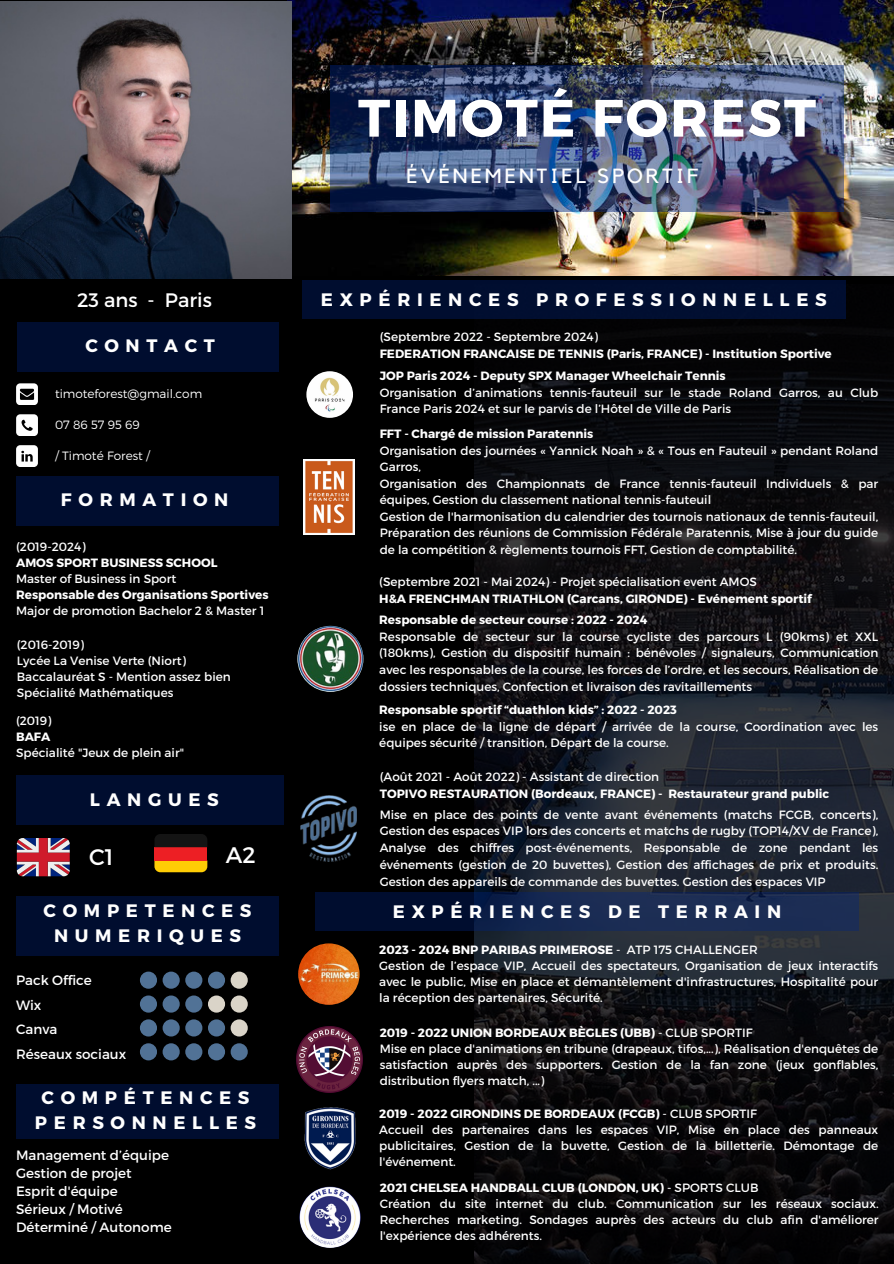
<style>
.page{position:relative;width:894px;height:1264px;background:#fff}
.page>*{position:absolute;margin:0;border:0;box-sizing:border-box;transform-origin:0 0}
.t1{font:700 52.5px "Montserrat";letter-spacing:.04em;color:#fff}
.t2{font:22.5px "Montserrat";color:#fff}
.t3{font:20.4px "Kollektif";letter-spacing:.145em;color:#fff}
.t4{font:19.5px "Montserrat";color:#fff}
.t5{font:700 18px/24.8px "Montserrat";letter-spacing:.37em;color:#fff;text-align:center}
.t6{font:13.5px/18px "Montserrat";color:#fff}
.t7{font:12px/16.8px "Montserrat";color:#fff;text-align:justify}
.t8{font:700 12px/16px "Montserrat";color:#fff}
.t9{font:300 12px "Montserrat";color:#fff}
.s1{font-weight:400}
</style>
<div class="page">
<div style="left:0;top:0;width:893px;height:1263px;background:#000"></div>
<img style="left:287px;top:0;width:606px;height:276px">
<svg style="left:16px;top:383px;width:21px;height:22px"></svg>
<svg style="left:16px;top:414px;width:21px;height:21px"></svg>
<svg style="left:16px;top:445px;width:21px;height:21px"></svg>
<img style="left:474px;top:284px;width:419px;height:979px">
<svg style="left:17px;top:838px;width:53px;height:38px;background:#b26679"></svg>
<div style="left:17px;top:322px;width:261px;height:49px;background:#000d2f"></div>
<div style="left:16px;top:476px;width:262px;height:49px;background:#000d2f"></div>
<div style="left:17px;top:775px;width:267px;height:50px;background:#000d2f"></div>
<div style="left:16px;top:896px;width:262px;height:59px;background:#000d2f"></div>
<div style="left:16px;top:1083px;width:262px;height:55px;background:#000d2f"></div>
<img style="left:330px;top:65px;width:513px;height:146px">
<img style="left:300px;top:795px;width:57px;height:66px">
<img style="left:296px;top:1026px;width:67px;height:66px">
<div style="left:302px;top:280px;width:543px;height:39px;background:#010e30"></div>
<img style="left:304px;top:1107px;width:52px;height:62px">
<img style="left:299px;top:1186px;width:62px;height:61px;border-radius:50%">
<img style="left:298px;top:943px;width:61px;height:61px;border-radius:50%">
<img style="left:0;top:1px;width:291px;height:277px">
<img style="left:303px;top:459px;width:51px;height:75px">
<img style="left:297px;top:626px;width:66px;height:66px;border-radius:50%">
<svg style="left:154px;top:860px;width:53px;height:12px"></svg>
<div style="left:154px;top:847px;width:53px;height:13px;background:#ed1f24"></div>
<svg style="left:155px;top:834px;width:52px;height:13px"></svg>
<div style="left:140px;top:971px;width:17px;height:17px;background:#517296;border-radius:50%"></div>
<div style="left:162px;top:971px;width:18px;height:17px;background:#517296;border-radius:50%"></div>
<div style="left:185px;top:971px;width:17px;height:17px;background:#517296;border-radius:50%"></div>
<div style="left:208px;top:971px;width:17px;height:17px;background:#517296;border-radius:50%"></div>
<div style="left:230px;top:971px;width:18px;height:17px;background:#dad4c8;border-radius:50%"></div>
<div style="left:140px;top:995px;width:17px;height:17px;background:#517296;border-radius:50%"></div>
<div style="left:162px;top:995px;width:18px;height:17px;background:#517296;border-radius:50%"></div>
<div style="left:185px;top:995px;width:17px;height:17px;background:#517296;border-radius:50%"></div>
<div style="left:208px;top:995px;width:17px;height:17px;background:#dad4c8;border-radius:50%"></div>
<div style="left:230px;top:995px;width:18px;height:17px;background:#dad4c8;border-radius:50%"></div>
<div style="left:140px;top:1019px;width:17px;height:17px;background:#517296;border-radius:50%"></div>
<div style="left:162px;top:1019px;width:18px;height:17px;background:#517296;border-radius:50%"></div>
<div style="left:185px;top:1019px;width:17px;height:17px;background:#517296;border-radius:50%"></div>
<div style="left:208px;top:1019px;width:17px;height:17px;background:#517296;border-radius:50%"></div>
<div style="left:230px;top:1019px;width:18px;height:17px;background:#dad4c8;border-radius:50%"></div>
<div style="left:140px;top:1043px;width:17px;height:17px;background:#517296;border-radius:50%"></div>
<div style="left:162px;top:1043px;width:18px;height:17px;background:#517296;border-radius:50%"></div>
<div style="left:185px;top:1043px;width:17px;height:17px;background:#517296;border-radius:50%"></div>
<div style="left:208px;top:1043px;width:17px;height:17px;background:#517296;border-radius:50%"></div>
<div style="left:230px;top:1043px;width:18px;height:17px;background:#517296;border-radius:50%"></div>
<img style="left:306px;top:371px;width:47px;height:47px;border-radius:50%">
<div style="left:315px;top:892px;width:543px;height:39px;background:linear-gradient(to right,#000c30,#253760)"></div>
<h5 class="t4" style="left:77px;top:287px;width:136px">23 ans - Paris</h5>
<p class="t5" style="left:85px;top:332px;width:131px">CONTACT</p>
<p class="t9" style="left:55px;top:386px;width:149px">timoteforest@gmail.com</p>
<p class="t9" style="left:55px;top:417px;width:86px">07 86 57 95 69</p>
<p class="t9" style="left:55px;top:448px;width:96px">/ Timoté Forest /</p>
<p class="t5" style="left:61px;top:487px;width:169px">FORMATION</p>
<p class="t7" style="left:16px;top:537px;width:71px">(2019-2024)</p>
<p class="t8" style="left:16px;top:554px;width:203px">AMOS SPORT BUSINESS SCHOOL</p>
<p class="t7" style="left:16px;top:569px;width:162px">Master of Business in Sport</p>
<p class="t8" style="left:16px;top:586px;width:254px">Responsable des Organisations Sportives<br><span class="s1">Major de promotion Bachelor 2 &amp; Master 1</span></p>
<p class="t7" style="left:17px;top:635px;width:69px">(2016-2019)</p>
<p class="t7" style="left:17px;top:651px;width:170px">Lycée La Venise Verte (Niort)</p>
<p class="t7" style="left:17px;top:667px;width:215px">Baccalauréat S - Mention assez bien</p>
<h3 class="t7" style="left:17px;top:683px;width:158px">Spécialité Mathématiques</h3>
<p class="t7" style="left:16px;top:711px;width:37px">(2019)</p>
<p class="t8" style="left:16px;top:728px;width:36px">BAFA</p>
<p class="t7" style="left:16px;top:743px;width:169px">Spécialité "Jeux de plein air"</p>
<p class="t5" style="left:90px;top:786px;width:130px">LANGUES</p>
<h2 class="t2" style="left:89px;top:842px;width:26px">C1</h2>
<h3 class="t2" style="left:226px;top:840px;width:31px">A2</h3>
<p class="t5" style="left:44px;top:897px;width:209px">COMPETENCES<br>NUMERIQUES</p>
<p class="t6" style="left:16px;top:970px;width:77px">Pack Office</p>
<p class="t6" style="left:16px;top:995px;width:27px">Wix</p>
<p class="t6" style="left:16px;top:1019px;width:43px">Canva</p>
<p class="t6" style="left:16px;top:1044px;width:112px">Réseaux sociaux</p>
<p class="t5" style="left:35px;top:1084px;width:223px">COMPÉTENCES<br>PERSONNELLES</p>
<p class="t6" style="left:16px;top:1145px;width:154px">Management d’équipe<br>Gestion de projet<br>Esprit d'équipe<br>Sérieux / Motivé</p>
<p class="t6" style="left:16px;top:1217px;width:157px">Déterminé / Autonome</p>
<p class="t1" style="left:358px;top:84px;width:459px">TIMOTÉ FOREST</p>
<p class="t3" style="left:406px;top:166px;width:293px">ÉVÉNEMENTIEL SPORTIF</p>
<p class="t5" style="left:321px;top:286px;width:507px">EXPÉRIENCES PROFESSIONNELLES</p>
<p class="t7" style="left:379px;top:328px;width:219px">(Septembre 2022 - Septembre 2024)</p>
<p class="t8" style="left:379px;top:345px;width:453px">FEDERATION FRANCAISE DE TENNIS (Paris, FRANCE) - Institution Sportive</p>
<p class="t8" style="left:379px;top:367px;width:347px">JOP Paris 2024 - Deputy SPX Manager Wheelchair Tennis</p>
<p class="t7" style="left:379px;top:384px;width:500px">Organisation d’animations tennis-fauteuil sur le stade Roland Garros, au Club<br>France Paris 2024 et sur le parvis de l’Hôtel de Ville de Paris</p>
<h3 class="t8" style="left:379px;top:425px;width:215px">FFT - Chargé de mission Paratennis</h3>
<p class="t7" style="left:379px;top:441px;width:500px">Organisation des journées « Yannick Noah » &amp; « Tous en Fauteuil » pendant Roland<br>Garros,</p>
<p class="t7" style="left:379px;top:474px;width:500px">Organisation des Championnats de France tennis-fauteuil Individuels &amp; par équipes, Gestion du classement national tennis-fauteuil</p>
<h2 class="t7" style="left:379px;top:507px;width:500px">Gestion de l'harmonisation du calendrier des tournois nationaux de tennis-fauteuil, Préparation des réunions de Commission Fédérale Paratennis, Mise à jour du guide de la compétition &amp; règlements tournois FFT, Gestion de comptabilité.</h2>
<p class="t7" style="left:379px;top:573px;width:379px">(Septembre 2021 - Mai 2024) - Projet spécialisation event AMOS</p>
<p class="t8" style="left:379px;top:590px;width:434px">H&amp;A FRENCHMAN TRIATHLON (Carcans, GIRONDE) - Evénement sportif</p>
<h3 class="t8" style="left:379px;top:611px;width:269px">Responsable de secteur course : 2022 - 2024</h3>
<p class="t7" style="left:379px;top:627px;width:500px">Responsable de secteur sur la course cycliste des parcours L (90kms) et XXL (180kms), Gestion du dispositif humain : bénévoles / signaleurs, Communication avec les responsables de la course, les forces de l’ordre, et les secours, Réalisation de dossiers techniques, Confection et livraison des ravitaillements</p>
<p class="t8" style="left:379px;top:701px;width:299px">Responsable sportif “duathlon kids” : 2022 - 2023</p>
<p class="t7" style="left:379px;top:717px;width:500px">ise en place de la ligne de départ / arrivée de la course, Coordination avec les équipes sécurité / transition, Départ de la course.</p>
<p class="t7" style="left:379px;top:767px;width:281px">(Août 2021 - Août 2022) - Assistant de direction</p>
<p class="t8" style="left:379px;top:784px;width:451px">TOPIVO RESTAURATION (Bordeaux, FRANCE) - Restaurateur grand public</p>
<p class="t7" style="left:379px;top:805px;width:500px">Mise en place des points de vente avant événements (matchs FCGB, concerts), Gestion des espaces VIP lors des concerts et matchs de rugby (TOP14/XV de France), Analyse des chiffres post-événements, Responsable de zone pendant les événements (gestion de 20 buvettes), Gestion des affichages de prix et produits.<br>Gestion des appareils de commande des buvettes. Gestion des espaces VIP</p>
<p class="t5" style="left:393px;top:897px;width:390px">EXPÉRIENCES DE TERRAIN</p>
<p class="t8" style="left:379px;top:941px;width:380px">2023 - 2024 BNP PARIBAS PRIMEROSE <span class="s1">- ATP 175 CHALLENGER</span></p>
<p class="t7" style="left:379px;top:957px;width:500px;line-height:16px">Gestion de l’espace VIP, Accueil des spectateurs, Organisation de jeux interactifs avec le public, Mise en place et démantèlement d'infrastructures, Hospitalité pour la réception des partenaires, Sécurité.</p>
<p class="t8" style="left:379px;top:1024px;width:374px">2019 - 2022 UNION BORDEAUX BÈGLES (UBB) <span class="s1">- CLUB SPORTIF</span></p>
<p class="t7" style="left:379px;top:1040px;width:500px;line-height:16px">Mise en place d'animations en tribune (drapeaux, tifos,...), Réalisation d'enquêtes de satisfaction auprès des supporters. Gestion de la fan zone (jeux gonflables, distribution flyers match, ...)</p>
<p class="t8" style="left:379px;top:1105px;width:379px">2019 - 2022 GIRONDINS DE BORDEAUX (FCGB) <span class="s1">- CLUB SPORTIF</span></p>
<p class="t7" style="left:379px;top:1121px;width:500px;line-height:16px">Accueil des partenaires dans les espaces VIP, Mise en place des panneaux publicitaires, Gestion de la buvette, Gestion de la billetterie. Démontage de l'événement.</p>
<h4 class="t8" style="left:379px;top:1179px;width:380px">2021 CHELSEA HANDBALL CLUB (LONDON, UK) <span class="s1">- SPORTS CLUB</span></h4>
<h3 class="t7" style="left:379px;top:1195px;width:500px;line-height:16px">Création du site internet du club. Communication sur les réseaux sociaux.<br>Recherches marketing. Sondages auprès des acteurs du club afin d'améliorer l'expérience des adhérents.</h3>
</div>
